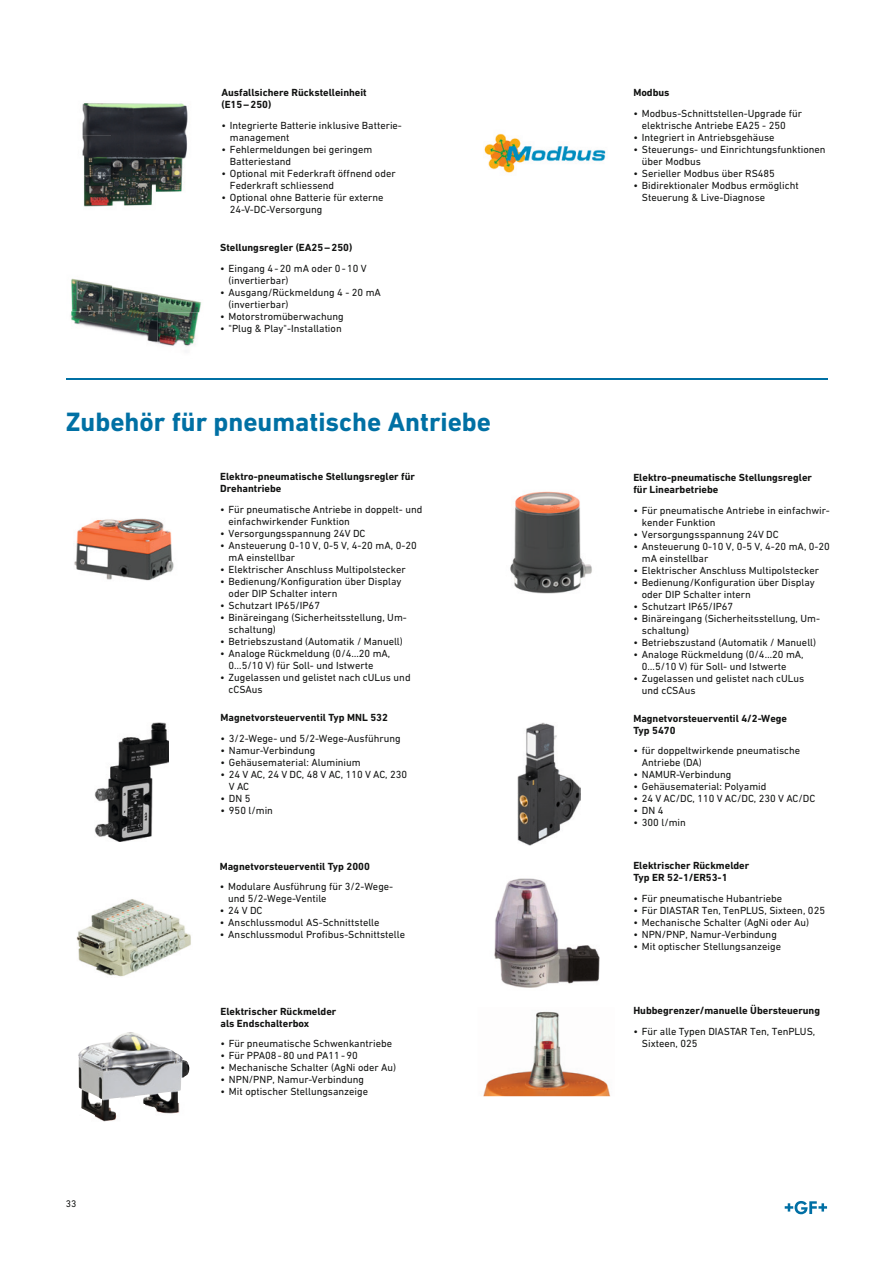
<style>
.page{position:relative;width:893px;height:1263px;background:#fff}
.page>*{position:absolute;margin:0;border:0;box-sizing:border-box;transform-origin:0 0}
.t1{font:700 27px "DIN Next W1 G";color:#0070a4}
.t2{font:10.5px/12px "DIN Next W1 G";color:#131413}
.t3{font:700 10.5px/12px "DIN Next W1 G";color:#131413}
.t4{font:9.75px "DIN Next W1 G";color:#131413}
</style>
<div class="page">
<img style="left:95px;top:722px;width:73px;height:119px">
<img style="left:484px;top:133px;width:122px;height:40px">
<img style="left:82px;top:103px;width:106px;height:104px">
<img style="left:71px;top:278px;width:130px;height:33px">
<img style="left:71px;top:311px;width:129px;height:36px">
<img style="left:76px;top:899px;width:115px;height:78px">
<img style="left:517px;top:722px;width:64px;height:123px">
<img style="left:494px;top:878px;width:106px;height:110px">
<img style="left:483px;top:1011px;width:128px;height:85px">
<hr style="left:66px;top:379px;width:762px;height:1px;background:#0070a4">
<img style="left:78px;top:1032px;width:112px;height:90px">
<img style="left:74px;top:518px;width:100px;height:63px">
<img style="left:510px;top:491px;width:82px;height:103px">
<svg style="left:785px;top:1201px;width:42px;height:13px"></svg>
<p class="t3" style="left:221px;top:87px;width:147px">Ausfallsichere Rückstelleinheit (E15–250)</p>
<p class="t2" style="left:230px;top:119px;width:174px;text-indent:-9px">• Integrierte Batterie inklusive Batterie&shy;management</p>
<p class="t2" style="left:230px;top:143px;width:144px;text-indent:-9px">• Fehlermeldungen bei geringem<br>Batteriestand</p>
<p class="t2" style="left:230px;top:167px;width:167px;text-indent:-9px">• Optional mit Federkraft öffnend oder<br>Federkraft schliessend</p>
<p class="t2" style="left:230px;top:191px;width:155px;text-indent:-9px">• Optional ohne Batterie für externe<br>24-V-DC-Versorgung</p>
<p class="t3" style="left:220px;top:241px;width:134px">Stellungsregler (EA25–250)</p>
<p class="t2" style="left:229px;top:262px;width:140px;text-indent:-9px">• Eingang 4 - 20 mA oder 0 - 10 V (invertierbar)</p>
<p class="t2" style="left:229px;top:286px;width:154px;text-indent:-9px">• Ausgang/Rückmeldung 4 - 20 mA (invertierbar)</p>
<p class="t2" style="left:220px;top:310px;width:125px">• Motorstromüberwachung</p>
<p class="t2" style="left:220px;top:322px;width:123px">• "Plug &amp; Play"-Installation</p>
<h1 class="t1" style="left:66px;top:406px;width:427px">Zubehör für pneumatische Antriebe</h1>
<p class="t3" style="left:220px;top:470px;width:196px">Elektro-pneumatische Stellungsregler für<br>Drehantriebe</p>
<p class="t2" style="left:229px;top:503px;width:195px;text-indent:-9px">• Für pneumatische Antriebe in doppelt- und einfachwirkender Funktion</p>
<p class="t2" style="left:220px;top:527px;width:147px">• Versorgungsspannung 24V DC</p>
<p class="t2" style="left:229px;top:539px;width:190px;text-indent:-9px">• Ansteuerung 0-10 V, 0-5 V, 4-20 mA, 0-20 mA einstellbar</p>
<p class="t2" style="left:220px;top:563px;width:187px">• Elektrischer Anschluss Multipolstecker</p>
<p class="t2" style="left:229px;top:575px;width:174px;text-indent:-9px">• Bedienung/Konfiguration über Display oder DIP Schalter intern</p>
<p class="t2" style="left:220px;top:599px;width:101px">• Schutzart IP65/IP67</p>
<p class="t2" style="left:229px;top:611px;width:180px;text-indent:-9px">• Binäreingang (Sicherheitsstellung, Um&shy;schaltung)</p>
<p class="t2" style="left:220px;top:635px;width:184px">• Betriebszustand (Automatik / Manuell)</p>
<p class="t2" style="left:229px;top:647px;width:163px;text-indent:-9px">• Analoge Rückmeldung (0/4…20 mA,<br>0…5/10 V) für Soll- und Istwerte</p>
<p class="t2" style="left:229px;top:671px;width:184px;text-indent:-9px">• Zugelassen und gelistet nach cULus und cCSAus</p>
<p class="t3" style="left:220px;top:712px;width:169px">Magnetvorsteuerventil Typ MNL 532</p>
<p class="t2" style="left:220px;top:732px;width:182px">• 3/2-Wege- und 5/2-Wege-Ausführung</p>
<p class="t2" style="left:220px;top:744px;width:96px">• Namur-Verbindung</p>
<p class="t2" style="left:220px;top:756px;width:142px">• Gehäusematerial: Aluminium</p>
<p class="t2" style="left:229px;top:768px;width:180px;text-indent:-9px">• 24 V AC, 24 V DC, 48 V AC, 110 V AC, 230<br>V AC</p>
<p class="t2" style="left:220px;top:792px;width:32px">• DN 5</p>
<p class="t2" style="left:220px;top:804px;width:54px">• 950 l/min</p>
<p class="t3" style="left:220px;top:860px;width:152px">Magnetvorsteuerventil Typ 2000</p>
<p class="t2" style="left:228px;top:880px;width:167px;text-indent:-9px">• Modulare Ausführung für 3/2-Wege&shy;und 5/2-Wege-Ventile</p>
<p class="t2" style="left:220px;top:904px;width:44px">• 24 V DC</p>
<p class="t2" style="left:220px;top:916px;width:161px">• Anschlussmodul AS-Schnittstelle</p>
<p class="t2" style="left:220px;top:928px;width:187px">• Anschlussmodul Profibus-Schnittstelle</p>
<p class="t4" style="left:66px;top:1197px;width:12px">33</p>
<p class="t3" style="left:220px;top:1005px;width:117px">Elektrischer Rückmelder als Endschalterbox</p>
<p class="t2" style="left:220px;top:1037px;width:173px">• Für pneumatische Schwenkantriebe</p>
<p class="t2" style="left:220px;top:1049px;width:139px">• Für PPA08 - 80 und PA11 - 90</p>
<p class="t2" style="left:220px;top:1061px;width:177px">• Mechanische Schalter (AgNi oder Au)</p>
<p class="t2" style="left:220px;top:1073px;width:145px">• NPN/PNP, Namur-Verbindung</p>
<p class="t2" style="left:220px;top:1085px;width:149px">• Mit optischer Stellungsanzeige</p>
<p class="t3" style="left:633px;top:87px;width:38px">Modbus</p>
<p class="t2" style="left:642px;top:107px;width:162px;text-indent:-9px">• Modbus-Schnittstellen-Upgrade für elektrische Antriebe EA25 - 250</p>
<p class="t2" style="left:633px;top:131px;width:143px">• Integriert in Antriebsgehäuse</p>
<p class="t2" style="left:642px;top:143px;width:185px;text-indent:-9px">• Steuerungs- und Einrichtungsfunktionen über Modbus</p>
<p class="t2" style="left:633px;top:167px;width:143px">• Serieller Modbus über RS485</p>
<p class="t2" style="left:642px;top:179px;width:158px;text-indent:-9px">• Bidirektionaler Modbus ermöglicht<br>Steuerung &amp; Live-Diagnose</p>
<p class="t3" style="left:633px;top:471px;width:180px">Elektro-pneumatische Stellungsregler für Linearbetriebe</p>
<p class="t2" style="left:642px;top:504px;width:190px;text-indent:-9px">• Für pneumatische Antriebe in einfachwir&shy;kender Funktion</p>
<p class="t2" style="left:633px;top:528px;width:147px">• Versorgungsspannung 24V DC</p>
<p class="t2" style="left:642px;top:540px;width:190px;text-indent:-9px">• Ansteuerung 0-10 V, 0-5 V, 4-20 mA, 0-20 mA einstellbar</p>
<p class="t2" style="left:633px;top:564px;width:187px">• Elektrischer Anschluss Multipolstecker</p>
<p class="t2" style="left:642px;top:576px;width:174px;text-indent:-9px">• Bedienung/Konfiguration über Display oder DIP Schalter intern</p>
<p class="t2" style="left:633px;top:600px;width:101px">• Schutzart IP65/IP67</p>
<p class="t2" style="left:642px;top:612px;width:180px;text-indent:-9px">• Binäreingang (Sicherheitsstellung, Um&shy;schaltung)</p>
<p class="t2" style="left:633px;top:636px;width:184px">• Betriebszustand (Automatik / Manuell)</p>
<p class="t2" style="left:642px;top:648px;width:163px;text-indent:-9px">• Analoge Rückmeldung (0/4…20 mA,<br>0…5/10 V) für Soll- und Istwerte</p>
<p class="t2" style="left:642px;top:672px;width:164px;text-indent:-9px">• Zugelassen und gelistet nach cULus und cCSAus</p>
<p class="t3" style="left:633px;top:712px;width:155px">Magnetvorsteuerventil 4/2-Wege<br>Typ 5470</p>
<p class="t2" style="left:642px;top:744px;width:160px;text-indent:-9px">• für doppeltwirkende pneumatische<br>Antriebe (DA)</p>
<p class="t2" style="left:633px;top:768px;width:100px">• NAMUR-Verbindung</p>
<p class="t2" style="left:633px;top:780px;width:135px">• Gehäusematerial: Polyamid</p>
<p class="t2" style="left:633px;top:792px;width:183px">• 24 V AC/DC, 110 V AC/DC, 230 V AC/DC</p>
<p class="t2" style="left:633px;top:804px;width:32px">• DN 4</p>
<p class="t2" style="left:633px;top:816px;width:54px">• 300 l/min</p>
<p class="t3" style="left:633px;top:860px;width:117px">Elektrischer Rückmelder<br>Typ ER 52-1/ER53-1</p>
<p class="t2" style="left:633px;top:892px;width:150px">• Für pneumatische Hubantriebe</p>
<p class="t2" style="left:633px;top:904px;width:193px">• Für DIASTAR Ten, TenPLUS, Sixteen, 025</p>
<p class="t2" style="left:633px;top:916px;width:177px">• Mechanische Schalter (AgNi oder Au)</p>
<p class="t2" style="left:633px;top:928px;width:145px">• NPN/PNP, Namur-Verbindung</p>
<p class="t2" style="left:633px;top:940px;width:149px">• Mit optischer Stellungsanzeige</p>
<p class="t3" style="left:633px;top:1005px;width:188px">Hubbegrenzer/manuelle Übersteuerung</p>
<p class="t2" style="left:642px;top:1025px;width:175px;text-indent:-9px">• Für alle Typen DIASTAR Ten, TenPLUS,<br>Sixteen, 025</p>
</div>
